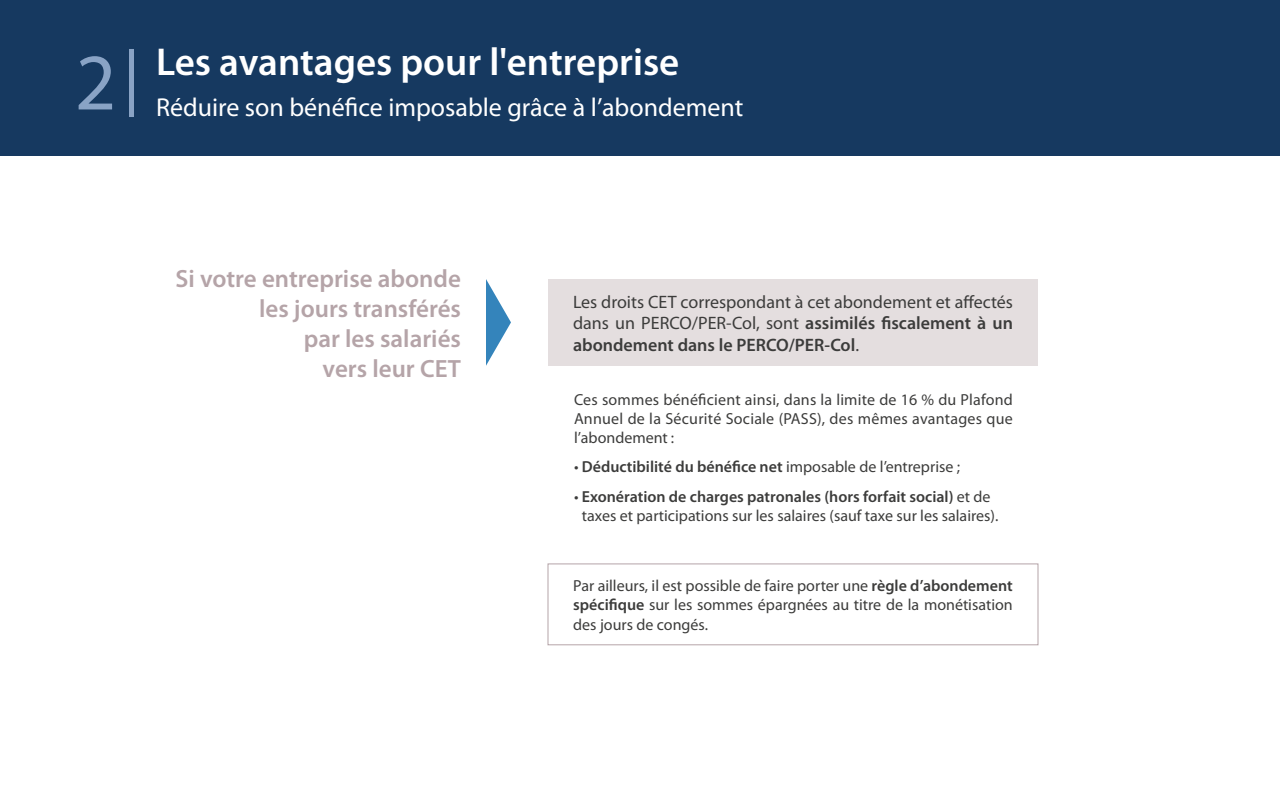
<style>
.page{position:relative;width:1280px;height:800px;background:#fff}
.page>*{position:absolute;margin:0;border:0;box-sizing:border-box;transform-origin:0 0}
.t1{font:80.6px "Myriad Pro";color:#89a3c5}
.t2{font:600 39px "Myriad Pro";color:#fff}
.t3{font:26px "Myriad Pro";color:#fff}
.t4{font:600 25px/30px "Myriad Pro";color:#b5a4a8;text-align:right}
.t5{font:18px/21.6px "Myriad Pro";color:#3c3c3b;text-align:justify}
.t6{font:16px/19.2px "Myriad Pro";color:#3c3c3b;text-align:justify}
.t7{font:600 16px "Myriad Pro";color:#3c3c3b}
.s1{font-weight:600}
.s2{font-weight:400}
</style>
<div class="page">
<div style="left:0;top:0;width:1280px;height:156px;background:#163960"></div>
<div style="left:129px;top:49px;width:5px;height:68px;background:#89a3c5"></div>
<div style="left:548px;top:564px;width:490px;height:81px;border:1px solid #b5a4a8"></div>
<div style="left:548px;top:279px;width:490px;height:87px;background:#e4dedf"></div>
<svg style="left:486px;top:279px;width:25px;height:87px"></svg>
<h1 class="t1" style="left:75px;top:33px;width:43px">2</h1>
<h2 class="t2" style="left:156px;top:41px;width:525px">Les avantages pour l'entreprise</h2>
<h3 class="t3" style="left:156px;top:91px;width:589px">Réduire son bénéfice imposable grâce à l’abondement</h3>
<h3 class="t4" style="left:175px;top:264px;width:287px">Si votre entreprise abonde les jours transférés<br>par les salariés<br>vers leur CET</h3>
<p class="t5" style="left:573px;top:290px;width:442px">Les droits CET correspondant à cet abondement et affectés dans un PERCO/PER-Col, sont <span class="s1">assimilés fiscalement à un abondement dans le PERCO/PER-Col</span>.</p>
<p class="t6" style="left:574px;top:389px;width:440px">Ces sommes bénéficient ainsi, dans la limite de 16 % du Plafond Annuel de la Sécurité Sociale (PASS), des mêmes avantages que l’abondement :</p>
<p class="t7" style="left:574px;top:458px;width:388px"><span class="s2">•</span> Déductibilité du bénéfice net <span class="s2">imposable de l’entreprise ;</span></p>
<p class="t6" style="left:574px;top:486px;width:426px;text-align:center">• <span class="s1">Exonération de charges patronales (hors forfait social)</span> et de taxes et participations sur les salaires (sauf taxe sur les salaires).</p>
<p class="t6" style="left:573px;top:576px;width:441px">Par ailleurs, il est possible de faire porter une <span class="s1">règle d’abondement spécifique</span> sur les sommes épargnées au titre de la monétisation des jours de congés.</p>
</div>
